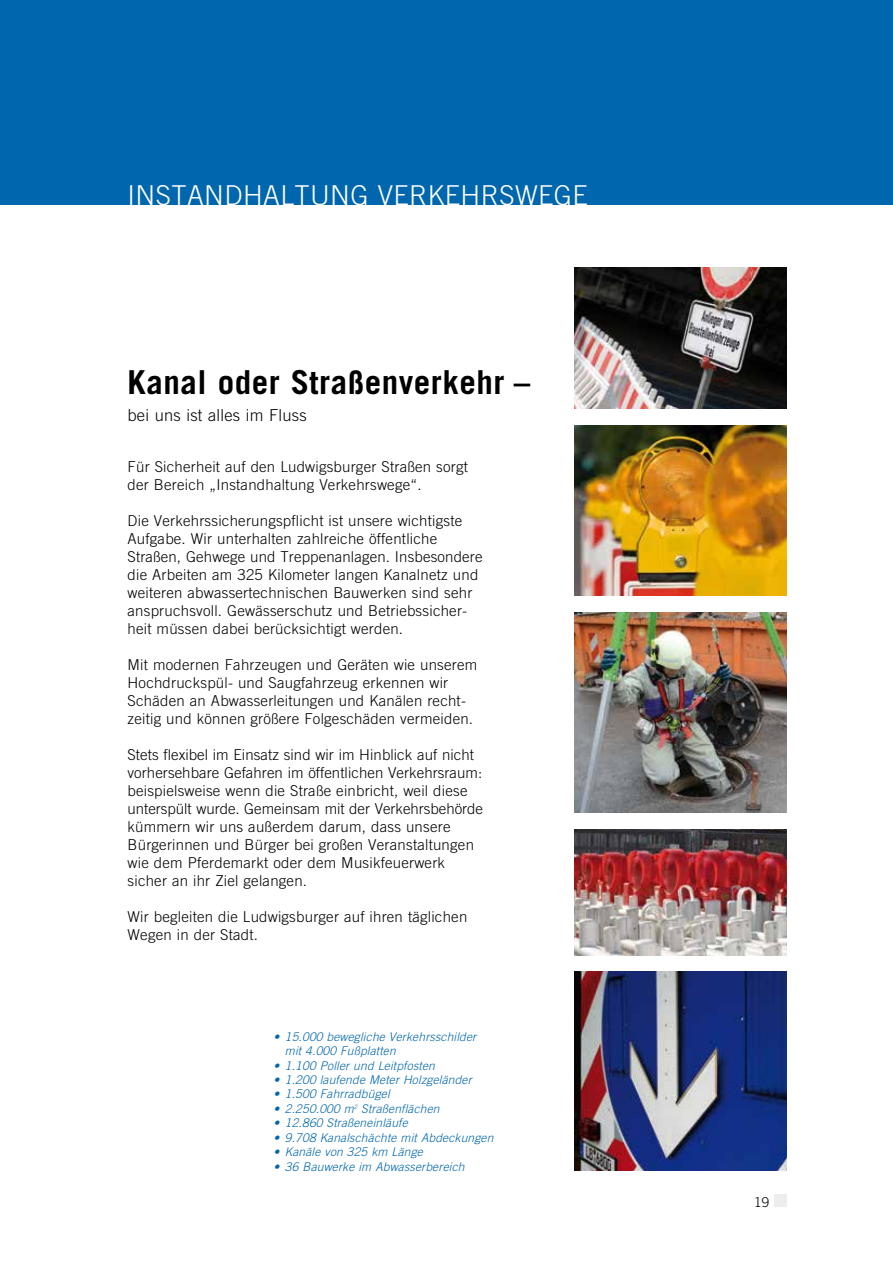
<style>
.page{position:relative;width:893px;height:1263px;background:#fff}
.page>*{position:absolute;margin:0;border:0;box-sizing:border-box;transform-origin:0 0}
.t1{font:700 33px "Ludwigsburg Trade Gothic";color:#000}
.t2{font:300 27.3px "Ludwigsburg Trade Gothic";color:#fff}
.t3{font:300 16.5px "Ludwigsburg Trade Gothic";color:#000}
.t4{font:300 15px/18px "Ludwigsburg Trade Gothic";color:#000}
.t5{font:300 13.5px "Ludwigsburg Trade Gothic";color:#000}
.t6{font:12px/14.4px "Ludwigsburg Trade Gothic Lt Ob";color:#0066ad}
</style>
<div class="page">
<img style="left:574px;top:425px;width:213px;height:170px">
<div style="left:0;top:0;width:893px;height:204px;background:#0066ad"></div>
<img style="left:574px;top:268px;width:213px;height:140px">
<img style="left:574px;top:612px;width:213px;height:200px">
<div style="left:774px;top:1194px;width:13px;height:13px;background:#eceded"></div>
<img style="left:574px;top:971px;width:213px;height:199px">
<img style="left:574px;top:829px;width:213px;height:126px">
<h2 class="t2" style="left:128px;top:179px;width:462px">INSTANDHALTUNG VERKEHRSWEGE</h2>
<h1 class="t1" style="left:128px;top:362px;width:405px">Kanal oder Straßenverkehr –</h1>
<p class="t3" style="left:128px;top:405px;width:181px">bei uns ist alles im Fluss</p>
<p class="t4" style="left:128px;top:457px;width:342px">Für Sicherheit auf den Ludwigsburger Straßen sorgt der Bereich „Instandhaltung Verkehrswege“.</p>
<p class="t4" style="left:128px;top:511px;width:357px">Die Verkehrssicherungspflicht ist unsere wichtigste Aufgabe. Wir unterhalten zahlreiche öffentliche Straßen, Gehwege und Treppenanlagen. Insbesondere die Arbeiten am 325 Kilometer langen Kanalnetz und weiteren abwassertechnischen Bauwerken sind sehr anspruchsvoll. Gewässerschutz und Betriebssicher&shy;heit müssen dabei berücksichtigt werden.</p>
<p class="t4" style="left:128px;top:655px;width:351px">Mit modernen Fahrzeugen und Geräten wie unserem Hochdruckspül- und Saugfahrzeug erkennen wir Schäden an Abwasserleitungen und Kanälen recht&shy;zeitig und können größere Folgeschäden vermeiden.</p>
<p class="t4" style="left:128px;top:745px;width:357px">Stets flexibel im Einsatz sind wir im Hinblick auf nicht vorhersehbare Gefahren im öffentlichen Verkehrsraum: beispielsweise wenn die Straße einbricht, weil diese unterspült wurde. Gemeinsam mit der Verkehrsbehörde kümmern wir uns außerdem darum, dass unsere Bürgerinnen und Bürger bei großen Veranstaltungen wie dem Pferdemarkt oder dem Musikfeuerwerk sicher an ihr Ziel gelangen.</p>
<p class="t4" style="left:128px;top:907px;width:341px">Wir begleiten die Ludwigsburger auf ihren täglichen<br>Wegen in der Stadt.</p>
<p class="t6" style="left:285px;top:1030px;width:193px;text-indent:-11px">• 15.000 bewegliche Verkehrsschilder mit 4.000 Fußplatten</p>
<p class="t6" style="left:274px;top:1058px;width:163px">• 1.100 Poller und Leitpfosten</p>
<p class="t6" style="left:274px;top:1073px;width:200px">• 1.200 laufende Meter Holzgeländer</p>
<p class="t6" style="left:274px;top:1087px;width:118px">• 1.500 Fahrradbügel</p>
<p class="t6" style="left:274px;top:1102px;width:168px">• 2.250.000 m<sup>2</sup> Straßenflächen</p>
<p class="t6" style="left:274px;top:1116px;width:136px">• 12.860 Straßeneinläufe</p>
<p class="t6" style="left:274px;top:1130px;width:222px">• 9.708 Kanalschächte mit Abdeckungen</p>
<p class="t6" style="left:274px;top:1145px;width:151px">• Kanäle von 325 km Länge</p>
<p class="t6" style="left:274px;top:1159px;width:193px">• 36 Bauwerke im Abwasserbereich</p>
<p class="t5" style="left:754px;top:1194px;width:17px">19</p>
</div>
